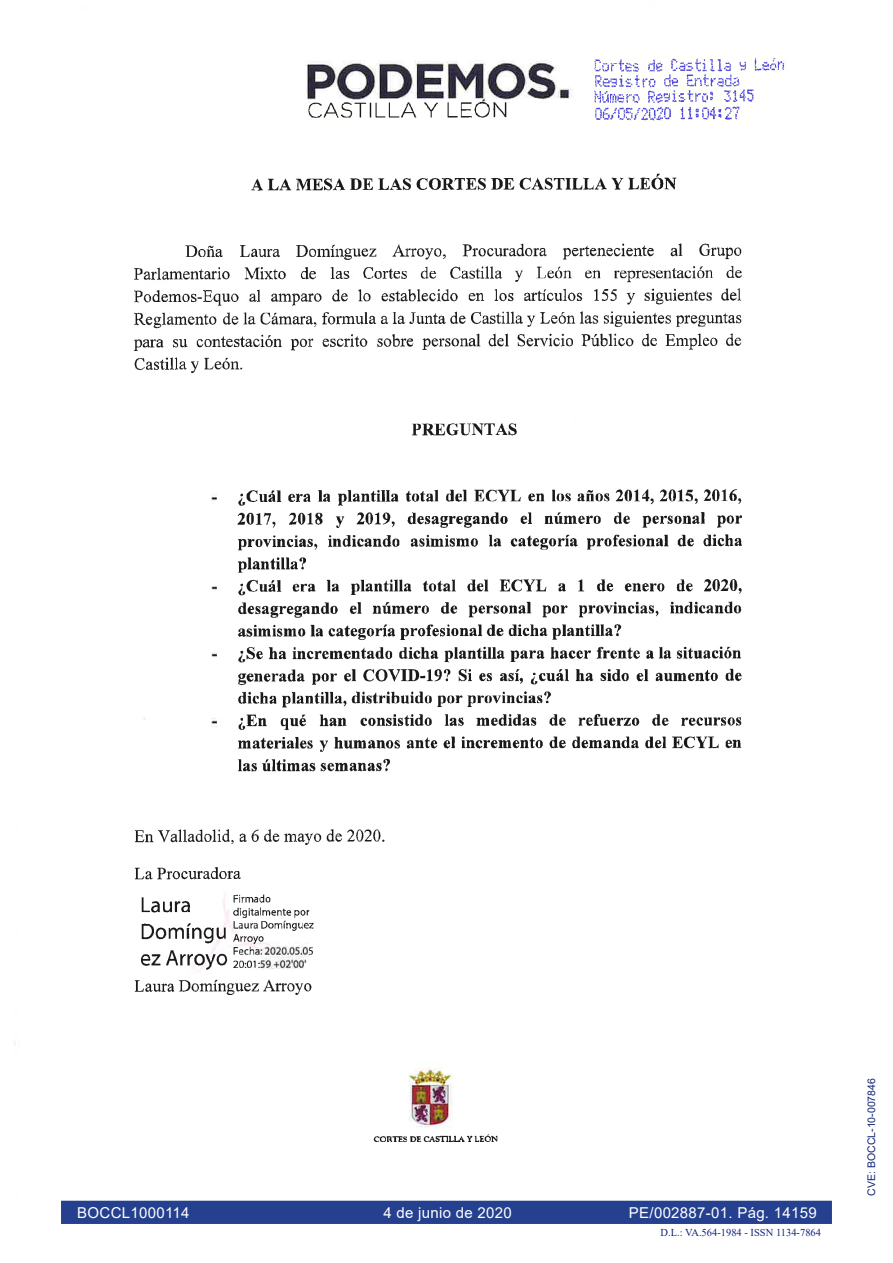
<style>
.page{position:relative;width:893px;height:1263px;background:#fff}
.page>*{position:absolute;margin:0;border:0;box-sizing:border-box;transform-origin:0 0}
.E_CVE{font:15px "Arial";letter-spacing:.02em;color:#fff}
.t1{font:10.5px "Times New Roman";color:#132477}
.t2{font:10.5px "Arial";color:#132477}
</style>
<div class="page">
<div style="left:60px;top:1200px;width:773px;height:25px;background:#25408f"></div>
<div style="left:60px;top:1199px;width:773px;height:26px;border:2px solid #fff"></div>
<img style="left:133px;top:63px;width:609px;height:1079px">
<img style="left:592px;top:57px;width:192px;height:63px">
<p class="E_CVE" style="left:77px;top:1202px;width:114px">BOCCL1000114</p>
<p class="E_CVE" style="left:383px;top:1202px;width:130px">4 de junio de 2020</p>
<p class="E_CVE" style="left:629px;top:1202px;width:189px">PE/002887-01. Pág. 14159</p>
<p class="t1" style="left:661px;top:1225px;width:162px">D.L.: VA.564-1984 - ISSN 1134-7864</p>
<p class="t2" style="left:864px;top:1195px;width:119px;rotate:-90deg">CVE: BOCCL-10-007846</p>
</div>
